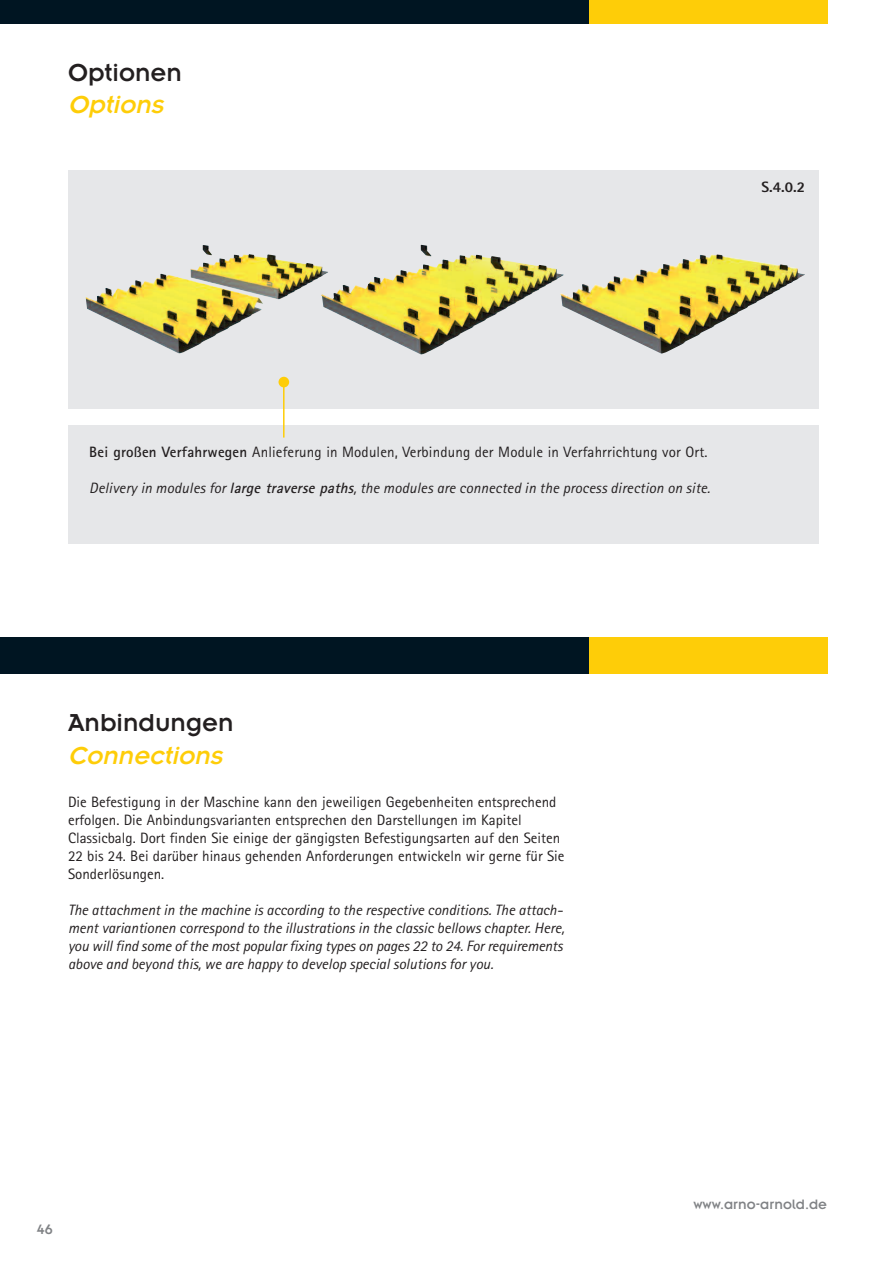
<style>
.page{position:relative;width:893px;height:1263px;background:#fff}
.page>*{position:absolute;margin:0;border:0;box-sizing:border-box;transform-origin:0 0}
.t1{font:27px "Insignia";color:#231f20}
.t2{font:italic 27px "Insignia";color:#fecd08}
.t3{font:15px/18px "Rotis Sans Serif";color:#231f20}
.t4{font:italic 15px/18px "Rotis Sans Serif";color:#231f20}
.t5{font:15px "Insignia";color:#808285}
.t6{font:800 15px "Rotis Sans Serif";color:#231f20}
.s1{font-weight:700}
</style>
<div class="page">
<div style="left:0;top:0;width:602px;height:23px;background:#001522"></div>
<div style="left:589px;top:0;width:238px;height:23px;background:#fecd08"></div>
<div style="left:68px;top:170px;width:751px;height:238px;background:#e6e7e9"></div>
<div style="left:68px;top:425px;width:751px;height:119px;background:#e6e7e9"></div>
<div style="left:0;top:638px;width:602px;height:36px;background:#001522"></div>
<div style="left:589px;top:638px;width:238px;height:36px;background:#fecd08"></div>
<img style="left:328px;top:245px;width:232px;height:109px">
<hr style="left:283px;top:382px;width:2px;height:56px;background:#fecd08">
<div style="left:279px;top:377px;width:10px;height:10px;background:#fecd08;border-radius:50%"></div>
<img style="left:560px;top:254px;width:245px;height:99px">
<img style="left:86px;top:245px;width:242px;height:108px">
<h1 class="t1" style="left:68px;top:64px;width:116px">Optionen</h1>
<h1 class="t2" style="left:68px;top:96px;width:101px">Options</h1>
<p class="t6" style="left:761px;top:182px;width:45px">S.4.0.2</p>
<p class="t3" style="left:89px;top:444px;width:620px"><span class="s1">Bei großen Verfahrwegen</span> Anlieferung in Modulen, Verbindung der Module in Verfahrrichtung vor Ort.</p>
<p class="t4" style="left:89px;top:480px;width:622px">Delivery in modules for <span class="s1">large traverse paths</span>, the modules are connected in the process direction on site.</p>
<h1 class="t1" style="left:68px;top:714px;width:167px">Anbindungen</h1>
<h1 class="t2" style="left:68px;top:747px;width:160px">Connections</h1>
<p class="t3" style="left:68px;top:794px;width:498px">Die Befestigung in der Maschine kann den jeweiligen Gegebenheiten entsprechend erfolgen. Die Anbindungsvarianten entsprechen den Darstellungen im Kapitel Classicbalg. Dort finden Sie einige der gängigsten Befestigungsarten auf den Seiten 22 bis 24. Bei darüber hinaus gehenden Anforderungen entwickeln wir gerne für Sie Sonderlösungen.</p>
<p class="t4" style="left:68px;top:902px;width:498px">The attachment in the machine is according to the respective conditions. The attach&shy;ment variantionen correspond to the illustrations in the classic bellows chapter. Here, you will find some of the most popular fixing types on pages 22 to 24. For requirements above and beyond this, we are happy to develop special solutions for you.</p>
<p class="t5" style="left:37px;top:1225px;width:17px">46</p>
<p class="t5" style="left:693px;top:1199px;width:135px">www.arno-arnold.de</p>
</div>
